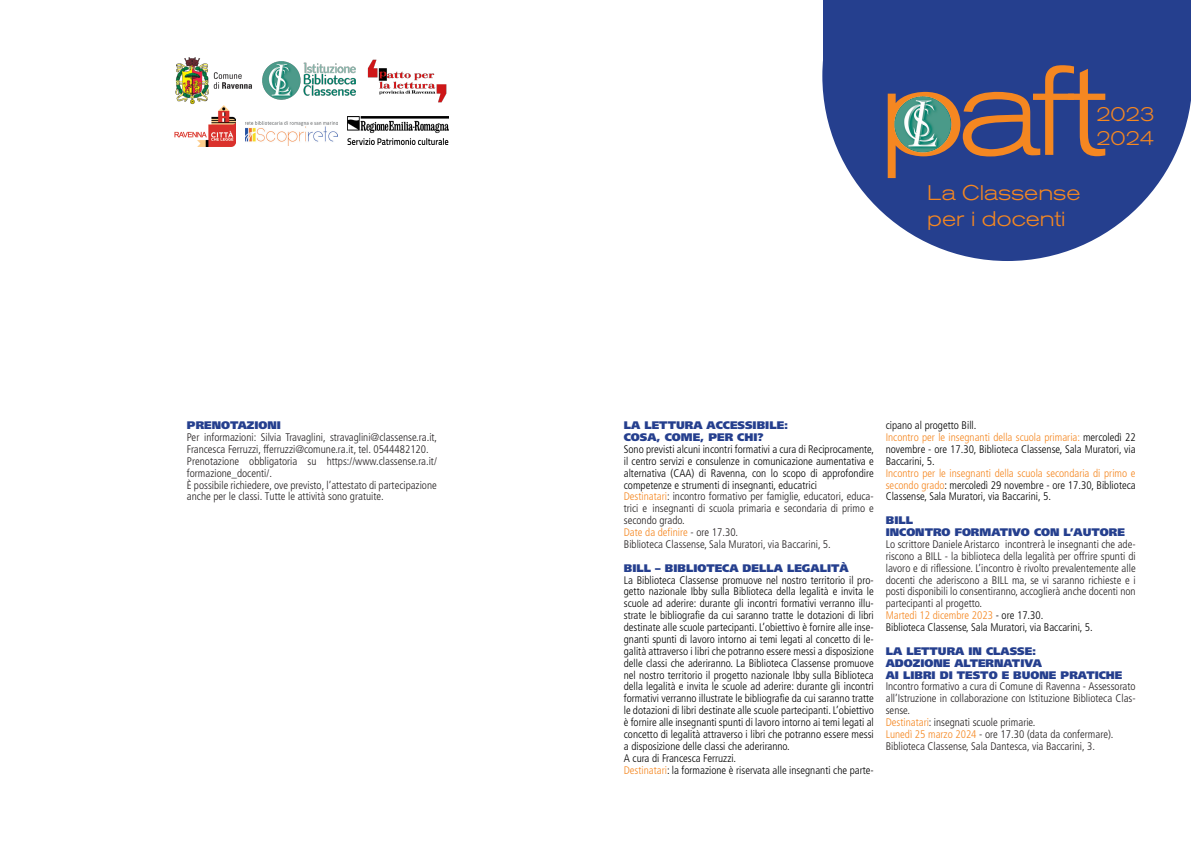
<style>
.page{position:relative;width:1191px;height:842px;background:#fff}
.page>*{position:absolute;margin:0;border:0;box-sizing:border-box;transform-origin:0 0}
.t1{font:300 expanded 124px "Akzidenz Grotesk BQ";color:#f58721}
.t2{font:300 expanded 21px/25.2px "Akzidenz Grotesk BQ";color:#f58721}
.t3{font:300 expanded 20px "Akzidenz Grotesk BQ";color:#f58721}
.t4{font:300 condensed 11px/11.9px "Frutiger";color:#000;text-align:justify}
.t5{font:300 condensed 11px/11.9px "Frutiger";color:#231f20;text-align:justify}
.t6{font:900 11px "Frutiger";color:#253f8e}
.t7{font:300 condensed 11px "Frutiger";color:#f58721}
.s1{color:#f58721}
.s2{color:#231f20}
.s3{color:#000}
</style>
<div class="page">
<svg style="left:822px;top:61px;width:369px;height:200px;fill:#253f8e"></svg>
<div style="left:823px;top:0;width:368px;height:72px;background:#253f8e"></div>
<img style="left:894px;top:96px;width:57px;height:56px">
<img style="left:175px;top:106px;width:61px;height:40px">
<img style="left:348px;top:117px;width:100px;height:27px">
<img style="left:245px;top:122px;width:92px;height:24px">
<img style="left:175px;top:57px;width:77px;height:48px">
<img style="left:263px;top:61px;width:93px;height:38px">
<img style="left:367px;top:59px;width:79px;height:43px">
<p class="t6" style="left:187px;top:419px;width:95px">PRENOTAZIONI</p>
<p class="t5" style="left:187px;top:431px;width:252px">Per informazioni: Silvia Travaglini, stravaglini@classense.ra.it,<br>Francesca Ferruzzi, fferruzzi@comune.ra.it, tel. 0544482120.</p>
<p class="t5" style="left:187px;top:455px;width:251px">Prenotazione obbligatoria su https://www.classense.ra.it/ formazione_docenti/.</p>
<p class="t5" style="left:187px;top:479px;width:251px">È possibile richiedere, ove previsto, l’attestato di partecipazione anche per le classi. Tutte le attività sono gratuite.</p>
<p class="t1" style="left:878px;top:41px;width:229px">paft</p>
<p class="t3" style="left:1096px;top:103px;width:60px">2023</p>
<p class="t3" style="left:1096px;top:127px;width:60px">2024</p>
<p class="t2" style="left:927px;top:180px;width:155px">La Classense per i docenti</p>
<p class="t6" style="left:624px;top:419px;width:166px">LA LETTURA ACCESSIBILE:</p>
<p class="t6" style="left:624px;top:430px;width:141px">COSA, COME, PER CHI?</p>
<p class="t4" style="left:624px;top:443px;width:252px">Sono previsti alcuni incontri formativi a cura di Reciprocamente, il centro servizi e consulenze in comunicazione aumentativa e alternativa (CAA) di Ravenna, con lo scopo di approfondire competenze e strumenti di insegnanti, educatrici</p>
<p class="t5" style="left:624px;top:491px;width:251px"><span class="s1">Destinatari</span>: incontro formativo per famiglie, educatori, educa&shy;trici e insegnanti di scuola primaria e secondaria di primo e secondo grado.</p>
<p class="t7" style="left:624px;top:526px;width:116px">Date da definire <span class="s2">- ore 17.30.</span></p>
<p class="t5" style="left:624px;top:538px;width:208px">Biblioteca Classense, Sala Muratori, via Baccarini, 5.</p>
<p class="t6" style="left:624px;top:561px;width:226px">BILL – BIBLIOTECA DELLA LEGALITÀ</p>
<p class="t4" style="left:624px;top:574px;width:251px">La Biblioteca Classense promuove nel nostro territorio il pro&shy;getto nazionale Ibby sulla Biblioteca della legalità e invita le scuole ad aderire: durante gli incontri formativi verranno illu&shy;strate le bibliografie da cui saranno tratte le dotazioni di libri destinate alle scuole partecipanti. L’obiettivo è fornire alle inse&shy;gnanti spunti di lavoro intorno ai temi legati al concetto di le&shy;galità attraverso i libri che potranno essere messi a disposizione delle classi che aderiranno. La Biblioteca Classense promuove nel nostro territorio il progetto nazionale Ibby sulla Biblioteca della legalità e invita le scuole ad aderire: durante gli incontri formativi verranno illustrate le bibliografie da cui saranno tratte le dotazioni di libri destinate alle scuole partecipanti. L’obiettivo è fornire alle insegnanti spunti di lavoro intorno ai temi legati al concetto di legalità attraverso i libri che potranno essere messi a disposizione delle classi che aderiranno.</p>
<p class="t4" style="left:624px;top:752px;width:114px">A cura di Francesca Ferruzzi.</p>
<p class="t4" style="left:624px;top:764px;width:251px"><span class="s1">Destinatari</span>: la formazione è riservata alle insegnanti che parte-</p>
<p class="t4" style="left:885px;top:420px;width:92px">cipano al progetto Bill.</p>
<p class="t4" style="left:885px;top:431px;width:251px"><span class="s1">Incontro per le insegnanti della scuola primaria:</span> mercoledì 22 novembre - ore 17.30, Biblioteca Classense, Sala Muratori, via Baccarini, 5.</p>
<p class="t4" style="left:885px;top:467px;width:251px"><span class="s1">Incontro per le insegnanti della scuola secondaria di primo e secondo grado</span>: mercoledì 29 novembre - ore 17.30, Biblioteca Classense, Sala Muratori, via Baccarini, 5.</p>
<p class="t6" style="left:885px;top:514px;width:29px">BILL</p>
<p class="t6" style="left:885px;top:525px;width:241px">INCONTRO FORMATIVO CON L’AUTORE</p>
<p class="t5" style="left:885px;top:538px;width:251px">Lo scrittore Daniele Aristarco incontrerà le insegnanti che ade&shy;riscono a BILL - la biblioteca della legalità per offrire spunti di lavoro e di riflessione. L’incontro è rivolto prevalentemente alle docenti che aderiscono a BILL ma, se vi saranno richieste e i posti disponibili lo consentiranno, accoglierà anche docenti non partecipanti al progetto.</p>
<p class="t7" style="left:885px;top:609px;width:159px">Martedì 12 dicembre 2023 <span class="s3">- ore 17.30.</span></p>
<p class="t4" style="left:885px;top:621px;width:208px">Biblioteca Classense, Sala Muratori, via Baccarini, 5.</p>
<p class="t6" style="left:885px;top:644px;width:152px">LA LETTURA IN CLASSE:</p>
<p class="t6" style="left:885px;top:656px;width:158px">ADOZIONE ALTERNATIVA</p>
<p class="t6" style="left:885px;top:668px;width:238px">AI LIBRI DI TESTO E BUONE PRATICHE</p>
<p class="t5" style="left:885px;top:681px;width:251px">Incontro formativo a cura di Comune di Ravenna - Assessorato all’Istruzione in collaborazione con Istituzione Biblioteca Clas&shy;sense.</p>
<p class="t5" style="left:885px;top:716px;width:151px"><span class="s1">Destinatari</span>: insegnati scuole primarie.</p>
<p class="t5" style="left:885px;top:728px;width:229px"><span class="s1">Lunedì 25 marzo 2024</span> - ore 17.30 (data da confermare).</p>
<p class="t5" style="left:885px;top:740px;width:211px">Biblioteca Classense, Sala Dantesca, via Baccarini, 3.</p>
</div>
